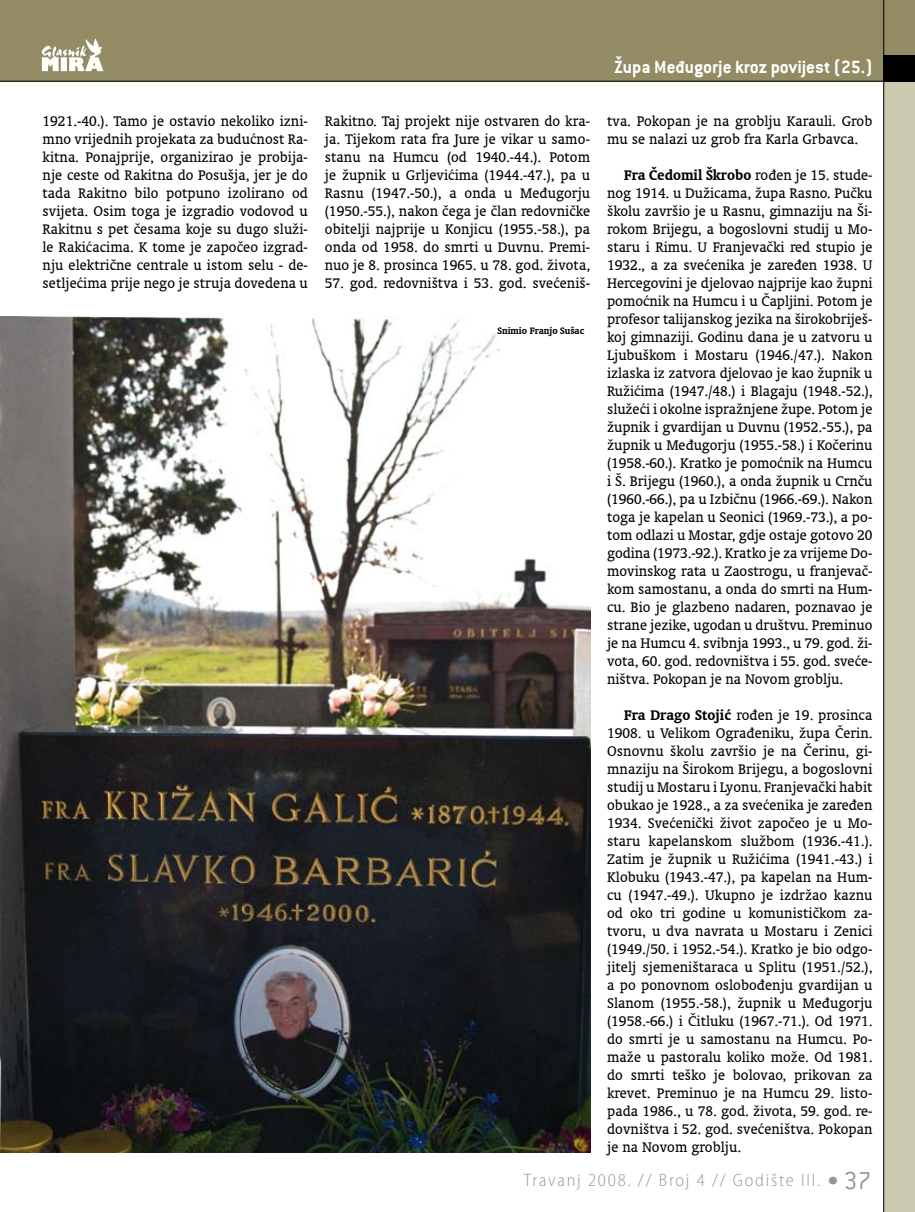
<style>
.page{position:relative;width:915px;height:1212px;background:#fff}
.page>*{position:absolute;margin:0;border:0;box-sizing:border-box;transform-origin:0 0}
.t1{font:700 19.5px "Conduit ITC";color:#fff}
.t2{font:300 semi-condensed 18px "Myriad Pro";letter-spacing:.1em;color:#97979b}
.t3{font:15.75px/18px "Oranda L2";letter-spacing:.005em;color:#000;text-align:justify}
.t4{font:700 10.5px "Oranda L2";color:#000}
.s1{font-weight:700}
.s2{font-family:"Conduit ITC";font-stretch:normal;font-size:27px}
</style>
<div class="page">
<div style="left:0;top:0;width:914px;height:81px;background:#928b64"></div>
<div style="left:883px;top:81px;width:31px;height:1131px;background:#cccab1"></div>
<div style="left:883px;top:55px;width:31px;height:26px;background:#000"></div>
<hr style="left:0;top:81px;width:883px;height:1px;background:#000">
<hr style="left:883px;top:0;width:1px;height:1212px;background:#000">
<svg style="left:42px;top:38px;width:61px;height:33px"></svg>
<img style="left:0;top:317px;width:590px;height:835px">
<p class="t3" style="left:43px;top:112px;width:267px">1921.-40.). Tamo je ostavio nekoliko izni&shy;mno vrijednih projekata za budućnost Ra&shy;kitna. Ponajprije, organizirao je probija&shy;nje ceste od Rakitna do Posušja, jer je do tada Rakitno bilo potpuno izolirano od svijeta. Osim toga je izgradio vodovod u Rakitnu s pet česama koje su dugo služi&shy;le Rakićacima. K tome je započeo izgrad&shy;nju električne centrale u istom selu - de&shy;setljećima prije nego je struja dovedena u</p>
<p class="t3" style="left:325px;top:112px;width:267px">Rakitno. Taj projekt nije ostvaren do kra&shy;ja. Tijekom rata fra Jure je vikar u samo&shy;stanu na Humcu (od 1940.-44.). Potom je župnik u Grljevićima (1944.-47.), pa u Rasnu (1947.-50.), a onda u Međugorju (1950.-55.), nakon čega je član redovničke obitelji najprije u Konjicu (1955.-58.), pa onda od 1958. do smrti u Duvnu. Premi&shy;nuo je 8. prosinca 1965. u 78. god. života,</p>
<p class="t3" style="left:325px;top:274px;width:267px">57. god. redovništva i 53. god. svećeniš-</p>
<p class="t4" style="left:497px;top:324px;width:88px">Snimio Franjo Sušac</p>
<p class="t1" style="left:614px;top:55px;width:259px">Župa Međugorje kroz povijest (25.)</p>
<p class="t3" style="left:607px;top:112px;width:267px">tva. Pokopan je na groblju Karauli. Grob mu se nalazi uz grob fra Karla Grbavca.</p>
<p class="t3" style="left:607px;top:166px;width:267px;text-indent:17px"><span class="s1">Fra Čedomil Škrobo</span> rođen je 15. stude&shy;nog 1914. u Dužicama, župa Rasno. Pučku školu završio je u Rasnu, gimnaziju na Ši&shy;rokom Brijegu, a bogoslovni studij u Mo&shy;staru i Rimu. U Franjevački red stupio je 1932., a za svećenika je zaređen 1938. U Hercegovini je djelovao najprije kao župni pomoćnik na Humcu i u Čapljini. Potom je profesor talijanskog jezika na širokobriješ&shy;koj gimnaziji. Godinu dana je u zatvoru u Ljubuškom i Mostaru (1946./47.). Nakon izlaska iz zatvora djelovao je kao župnik u Ružićima (1947./48.) i Blagaju (1948.-52.), služeći i okolne ispražnjene župe. Potom je župnik i gvardijan u Duvnu (1952.-55.), pa župnik u Međugorju (1955.-58.) i Kočerinu (1958.-60.). Kratko je pomoćnik na Humcu i Š. Brijegu (1960.), a onda župnik u Crnču (1960.-66.), pa u Izbičnu (1966.-69.). Nakon toga je kapelan u Seonici (1969.-73.), a po&shy;tom odlazi u Mostar, gdje ostaje gotovo 20 godina (1973.-92.). Kratko je za vrijeme Do&shy;movinskog rata u Zaostrogu, u franjevač&shy;kom samostanu, a onda do smrti na Hum&shy;cu. Bio je glazbeno nadaren, poznavao je strane jezike, ugodan u društvu. Preminuo je na Humcu 4. svibnja 1993., u 79. god. ži&shy;vota, 60. god. redovništva i 55. god. sveće&shy;ništva. Pokopan je na Novom groblju.</p>
<p class="t3" style="left:607px;top:706px;width:267px;text-indent:17px"><span class="s1">Fra Drago Stojić</span> rođen je 19. prosinca 1908. u Velikom Ograđeniku, župa Čerin.<br>Osnovnu školu završio je na Čerinu, gi&shy;mnaziju na Širokom Brijegu, a bogoslovni studij u Mostaru i Lyonu. Franjevački habit obukao je 1928., a za svećenika je zaređen 1934. Svećenički život započeo je u Mo&shy;staru kapelanskom službom (1936.-41.).<br>Zatim je župnik u Ružićima (1941.-43.) i Klobuku (1943.-47.), pa kapelan na Hum&shy;cu (1947.-49.). Ukupno je izdržao kaznu od oko tri godine u komunističkom za&shy;tvoru, u dva navrata u Mostaru i Zenici (1949./50. i 1952.-54.). Kratko je bio odgo&shy;jitelj sjemeništaraca u Splitu (1951./52.), a po ponovnom oslobođenju gvardijan u Slanom (1955.-58.), župnik u Međugorju (1958.-66.) i Čitluku (1967.-71.). Od 1971. do smrti je u samostanu na Humcu. Po&shy;maže u pastoralu koliko može. Od 1981. do smrti teško je bolovao, prikovan za krevet. Preminuo je na Humcu 29. listo&shy;pada 1986., u 78. god. života, 59. god. re&shy;dovništva i 52. god. svećeništva. Pokopan je na Novom groblju.</p>
<p class="t2" style="left:523px;top:1170px;width:349px">Travanj 2008. // Broj 4 // Godište III. <span class="s2">•37</span></p>
</div>
